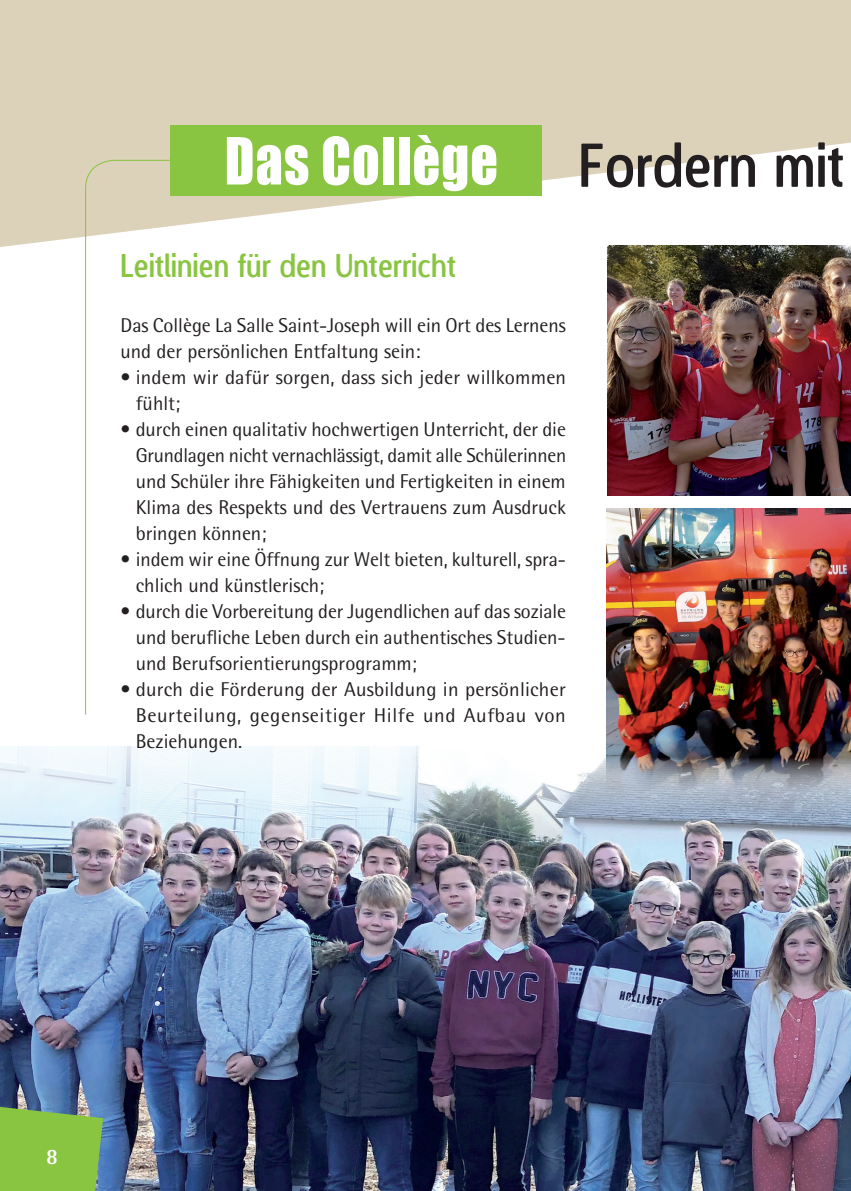
<style>
.page{position:relative;width:851px;height:1191px;background:#fff}
.page>*{position:absolute;margin:0;border:0;box-sizing:border-box;transform-origin:0 0}
.t1{font:60px "Impact";letter-spacing:.02em;color:#fff;scale:.9 1}
.t2{font:60px "Designosaur";color:#231f20;scale:.9 1}
.t3{font:32px "Designosaur";color:#89c541;scale:.9 1}
.t4{font:700 22px "Rotis Semi Sans";color:#fff}
.t5{font:20px/26px "Rotis Semi Sans";color:#231f20}
</style>
<div class="page">
<svg style="left:0;top:0;width:850px;height:247px;fill:#dcd1b9"></svg>
<div style="left:170px;top:126px;width:371px;height:70px;background:#89c541"></div>
<svg style="left:85px;top:159px;width:86px;height:556px"></svg>
<img style="left:0;top:746px;width:850px;height:445px">
<img style="left:607px;top:246px;width:243px;height:250px">
<svg style="left:0;top:1098px;width:103px;height:93px;background:#81b753"></svg>
<img style="left:607px;top:508px;width:243px;height:289px">
<h1 class="t1" style="left:224px;top:114px;width:305px">Das Collège</h1>
<h1 class="t2" style="left:578px;top:115px;width:297px">Fordern mit</h1>
<h2 class="t3" style="left:120px;top:239px;width:374px">Leitlinien für den Unterricht</h2>
<p class="t5" style="left:120px;top:312px;width:447px">Das Collège La Salle Saint-Joseph will ein Ort des Lernens und der persönlichen Entfaltung sein:</p>
<p class="t5" style="left:136px;top:364px;width:432px;text-indent:-15px">• indem wir dafür sorgen, dass sich jeder willkommen fühlt;</p>
<p class="t5" style="left:136px;top:416px;width:432px;text-align:justify;text-indent:-15px">• durch einen qualitativ hochwertigen Unterricht, der die Grundlagen nicht vernachlässigt, damit alle Schülerinnen und Schüler ihre Fähigkeiten und Fertigkeiten in einem Klima des Respekts und des Vertrauens zum Ausdruck bringen können;</p>
<p class="t5" style="left:136px;top:546px;width:431px;text-indent:-15px">• indem wir eine Öffnung zur Welt bieten, kulturell, spra&shy;chlich und künstlerisch;</p>
<p class="t5" style="left:136px;top:598px;width:431px;text-align:justify;text-indent:-15px">• durch die Vorbereitung der Jugendlichen auf das soziale und berufliche Leben durch ein authentisches Studien&shy;und Berufsorientierungsprogramm;</p>
<p class="t5" style="left:136px;top:676px;width:431px;text-align:justify;text-indent:-15px">• durch die Förderung der Ausbildung in persönlicher Beurteilung, gegenseitiger Hilfe und Aufbau von Beziehungen.</p>
<p class="t4" style="left:46px;top:1143px;width:13px">8</p>
</div>
